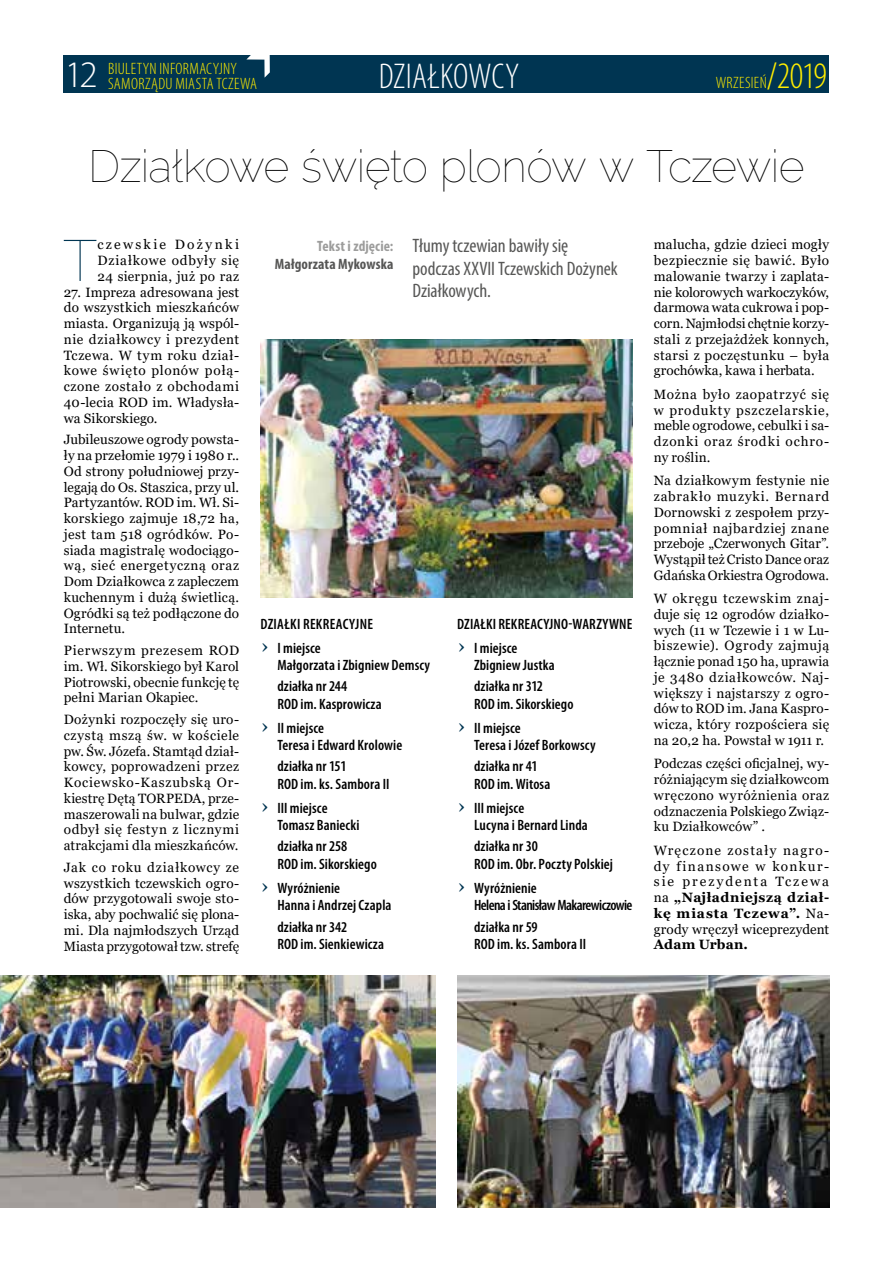
<style>
.page{position:relative;width:893px;height:1263px;background:#fff}
.page>*{position:absolute;margin:0;border:0;box-sizing:border-box;transform-origin:0 0}
.t1{font:100 57.9px "Raleway";color:#003552}
.t2{font:100 45px "Raleway";letter-spacing:-.015em;color:#000}
.t3{font:300 condensed 37.5px "Myriad Pro";color:#ffed00}
.t4{font:300 37.5px "Myriad Pro";color:#fff}
.t5{font:300 condensed 36px "Myriad Pro";letter-spacing:.005em;color:#fff}
.t6{font:condensed 19.5px/22.5px "Myriad Pro";letter-spacing:-.005em;color:#575756}
.t7{font:300 condensed 16.5px/15px "Myriad Pro";letter-spacing:.02em;color:#ffed00}
.t8{font:600 condensed 15px/24px "Myriad Pro";letter-spacing:.005em;color:#000}
.t9{font:600 condensed 15px/21.5px "Myriad Pro";letter-spacing:-.04em;color:#000}
.t10{font:700 condensed 15px "Myriad Pro";letter-spacing:.005em;color:#575756}
.t11{font:700 condensed 15px "Myriad Pro";letter-spacing:.005em;color:#9d9d9c}
.t12{font:13.5px/15.8px "Georgia";letter-spacing:.015em;color:#000;text-align:justify}
.t13{font:700 13.5px "Georgia";letter-spacing:.01em;color:#000}
.s1{font-family:"Georgia";font-weight:400;font-stretch:normal;font-size:21px;color:#003552}
.s2{font-weight:700}
</style>
<div class="page">
<div style="left:64px;top:56px;width:765px;height:37px;background:#003552"></div>
<svg style="left:246px;top:55px;width:24px;height:23px"></svg>
<img style="left:260px;top:339px;width:372px;height:258px">
<img style="left:0;top:976px;width:436px;height:232px">
<img style="left:457px;top:976px;width:372px;height:232px">
<h3 class="t4" style="left:65px;top:54px;width:35px">12</h3>
<p class="t7" style="left:108px;top:61px;width:151px">BIULETYN INFORMACYJNY<br>SAMORZĄDU MIASTA TCZEWA</p>
<h3 class="t5" style="left:379px;top:54px;width:142px">DZIAŁKOWCY</h3>
<h3 class="t3" style="left:766px;top:53px;width:62px">/2019</h3>
<p class="t7" style="left:716px;top:75px;width:53px">WRZESIEŃ</p>
<h2 class="t2" style="left:88px;top:140px;width:718px">Działkowe święto plonów w Tczewie</h2>
<p class="t12" style="left:97px;top:237px;width:143px">czewskie Dożynki Działkowe odbyły się 24 sierpnia, już po raz</p>
<p class="t12" style="left:64px;top:284px;width:177px">27. Impreza adresowana jest do wszystkich mieszkańców miasta. Organizują ją wspól&shy;nie działkowcy i prezydent Tczewa. W tym roku dział&shy;kowe święto plonów połą&shy;czone zostało z obchodami 40-lecia ROD im. Władysła&shy;wa Sikorskiego.</p>
<p class="t12" style="left:64px;top:432px;width:177px">Jubileuszowe ogrody powsta&shy;ły na przełomie 1979 i 1980 r..<br>Od strony południowej przy&shy;legają do Os. Staszica, przy ul.<br>Partyzantów. ROD im. Wł. Si&shy;korskiego zajmuje 18,72 ha, jest tam 518 ogródków. Po&shy;siada magistralę wodociągo&shy;wą, sieć energetyczną oraz Dom Działkowca z zapleczem kuchennym i dużą świetlicą.<br>Ogródki są też podłączone do Internetu.</p>
<p class="t12" style="left:64px;top:643px;width:177px">Pierwszym prezesem ROD im. Wł. Sikorskiego był Karol Piotrowski, obecnie funkcję tę pełni Marian Okapiec.</p>
<p class="t12" style="left:64px;top:712px;width:177px">Dożynki rozpoczęły się uro&shy;czystą mszą św. w kościele pw. Św. Józefa. Stamtąd dział&shy;kowcy, poprowadzeni przez Kociewsko-Kaszubską Or&shy;kiestrę Dętą TORPEDA, prze&shy;maszerowali na bulwar, gdzie odbył się festyn z licznymi atrakcjami dla mieszkańców.</p>
<p class="t12" style="left:64px;top:859px;width:177px">Jak co roku działkowcy ze wszystkich tczewskich ogro&shy;dów przygotowali swoje sto&shy;iska, aby pochwalić się plona&shy;mi. Dla najmłodszych Urząd Miasta przygotował tzw. strefę</p>
<h1 class="t1" style="left:63px;top:227px;width:36px">T</h1>
<p class="t11" style="left:317px;top:236px;width:78px">Tekst i zdjęcie:</p>
<p class="t10" style="left:275px;top:254px;width:120px">Małgorzata Mykowska</p>
<h3 class="t6" style="left:412px;top:234px;width:207px">Tłumy tczewian bawiły się podczas XXVII Tczewskich Dożynek<br>Działkowych.</h3>
<p class="t8" style="left:260px;top:611px;width:114px">DZIAŁKI REKREACYJNE <span class="s1">›</span> I miejsce</p>
<p class="t8" style="left:277px;top:654px;width:154px;line-height:21.5px">Małgorzata i Zbigniew Demscy działka nr 244</p>
<p class="t8" style="left:260px;top:691px;width:123px;text-indent:17px">ROD im. Kasprowicza <span class="s1">›</span> II miejsce</p>
<p class="t8" style="left:277px;top:734px;width:126px;line-height:21.5px">Teresa i Edward Krolowie działka nr 151</p>
<p class="t8" style="left:260px;top:771px;width:130px;text-indent:17px">ROD im. ks. Sambora II <span class="s1">›</span> III miejsce</p>
<p class="t8" style="left:277px;top:814px;width:84px;line-height:21.5px">Tomasz Baniecki działka nr 258</p>
<p class="t8" style="left:260px;top:851px;width:118px;text-indent:17px">ROD im. Sikorskiego <span class="s1">›</span> Wyróżnienie</p>
<p class="t8" style="left:277px;top:894px;width:116px;line-height:21.5px">Hanna i Andrzej Czapla działka nr 342</p>
<p class="t8" style="left:277px;top:931px;width:108px">ROD im. Sienkiewicza</p>
<p class="t8" style="left:457px;top:611px;width:177px">DZIAŁKI REKREACYJNO-WARZYWNE <span class="s1">›</span> I miejsce</p>
<p class="t8" style="left:474px;top:654px;width:82px;line-height:21.5px">Zbigniew Justka działka nr 312</p>
<p class="t8" style="left:457px;top:691px;width:118px;text-indent:17px">ROD im. Sikorskiego <span class="s1">›</span> II miejsce</p>
<p class="t8" style="left:474px;top:734px;width:123px;line-height:21.5px">Teresa i Józef Borkowscy działka nr 41</p>
<p class="t8" style="left:457px;top:771px;width:95px;text-indent:17px">ROD im. Witosa <span class="s1">›</span> III miejsce</p>
<p class="t8" style="left:474px;top:814px;width:115px;line-height:21.5px">Lucyna i Bernard Linda działka nr 30</p>
<p class="t8" style="left:457px;top:851px;width:157px;text-indent:17px">ROD im. Obr. Poczty Polskiej <span class="s1">›</span> Wyróżnienie</p>
<p class="t9" style="left:474px;top:894px;width:160px">Helena i Stanisław Makarewiczowie działka nr 59</p>
<p class="t8" style="left:474px;top:931px;width:113px">ROD im. ks. Sambora II</p>
<p class="t12" style="left:654px;top:237px;width:177px">malucha, gdzie dzieci mogły bezpiecznie się bawić. Było malowanie twarzy i zaplata&shy;nie kolorowych warkoczyków, darmowa wata cukrowa i pop&shy;corn. Najmłodsi chętnie korzy&shy;stali z przejażdżek konnych, starsi z poczęstunku – była grochówka, kawa i herbata.</p>
<p class="t12" style="left:654px;top:387px;width:177px">Można było zaopatrzyć się w produkty pszczelarskie, meble ogrodowe, cebulki i sa&shy;dzonki oraz środki ochro&shy;ny roślin.</p>
<p class="t12" style="left:654px;top:473px;width:177px">Na działkowym festynie nie zabrakło muzyki. Bernard Dornowski z zespołem przy&shy;pomniał najbardziej znane przeboje „Czerwonych Gitar”.<br>Wystąpił też Cristo Dance oraz Gdańska Orkiestra Ogrodowa.</p>
<p class="t12" style="left:654px;top:591px;width:177px">W okręgu tczewskim znaj&shy;duje się 12 ogrodów działko&shy;wych (11 w Tczewie i 1 w Lu&shy;biszewie). Ogrody zajmują łącznie ponad 150 ha, uprawia je 3480 działkowców. Naj&shy;większy i najstarszy z ogro&shy;dów to ROD im. Jana Kaspro&shy;wicza, który rozpościera się na 20,2 ha. Powstał w 1911 r.</p>
<p class="t12" style="left:654px;top:756px;width:177px">Podczas części oficjalnej, wy&shy;różniającym się działkowcom wręczono wyróżnienia oraz odznaczenia Polskiego Związ&shy;ku Działkowców” .</p>
<p class="t12" style="left:654px;top:842px;width:177px">Wręczone zostały nagro&shy;dy finansowe w konkur&shy;sie prezydenta Tczewa na <span class="s2">„Najładniejszą dział&shy;kę miasta Tczewa”.</span> Na&shy;grody wręczył wiceprezydent</p>
<p class="t13" style="left:654px;top:936px;width:96px">Adam Urban.</p>
</div>
